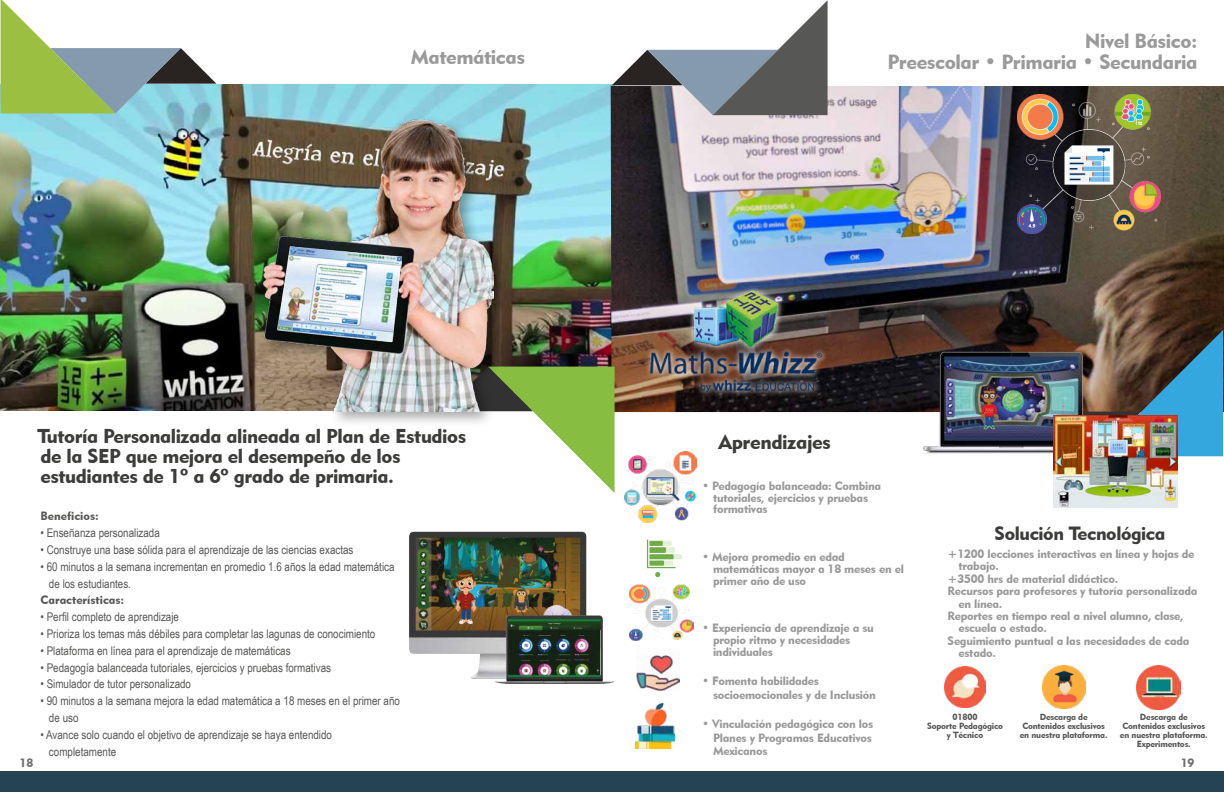
<style>
.page{position:relative;width:1224px;height:792px;background:#fff}
.page>*{position:absolute;margin:0;border:0;box-sizing:border-box;transform-origin:0 0}
.t1{font:20.5px/20.5px "Geometric 415 BT Black A";letter-spacing:-.02em;color:#9b9a9a;text-align:right}
.t2{font:20.5px "Geometric 415 BT Black A";letter-spacing:-.02em;color:#3c3c3b}
.t3{font:20px/20px "Geometric 415 BT Black A";letter-spacing:-.02em;color:#3c3c3b}
.t4{font:19.1px "Geometric 415 BT Black A";letter-spacing:-.02em;color:#3c3c3b}
.t5{font:12px/11.7px "Geometric 415 BT Black A";letter-spacing:-.02em;color:#9b9a9a}
.t6{font:12px/16.8px "Arial Narrow";color:#575756}
.t7{font:12px "Geometric 415 BT Black A";color:#575756}
.t8{font:12px "Geometric 415 BT Black A";color:#6f6f6e}
.t9{font:8.9px/8.9px "Geometric 415 BT Black A";letter-spacing:-.02em;color:#575756;text-align:center}
</style>
<div class="page">
<img style="left:0;top:85px;width:612px;height:326px">
<img style="left:944px;top:667px;width:42px;height:41px">
<img style="left:1042px;top:665px;width:43px;height:44px">
<img style="left:1137px;top:665px;width:44px;height:44px">
<div style="left:0;top:771px;width:612px;height:21px;background:#264354"></div>
<div style="left:608px;top:771px;width:616px;height:21px;background:#264354"></div>
<svg style="left:1px;top:0;width:206px;height:113px"></svg>
<img style="left:611px;top:86px;width:613px;height:326px">
<svg style="left:612px;top:0;width:216px;height:115px"></svg>
<svg style="left:1052px;top:330px;width:171px;height:126px;background:#4c6c7a"></svg>
<svg style="left:553px;top:367px;width:62px;height:126px"></svg>
<img style="left:409px;top:531px;width:205px;height:153px">
<img style="left:195px;top:74px;width:402px;height:358px">
<img style="left:264px;top:120px;width:229px;height:291px">
<img style="left:278px;top:246px;width:123px;height:96px">
<img style="left:642px;top:282px;width:188px;height:119px">
<img style="left:642px;top:291px;width:189px;height:102px">
<img style="left:636px;top:703px;width:38px;height:45px">
<img style="left:637px;top:655px;width:42px;height:36px">
<img style="left:625px;top:452px;width:71px;height:70px">
<svg style="left:647px;top:540px;width:35px;height:37px"></svg>
<img style="left:630px;top:584px;width:63px;height:57px">
<img style="left:921px;top:348px;width:181px;height:114px">
<img style="left:1054px;top:416px;width:123px;height:92px">
<img style="left:1018px;top:93px;width:142px;height:142px">
<h1 class="t1" style="left:411px;top:47px;width:116px">Matemáticas</h1>
<h1 class="t1" style="left:888px;top:30px;width:312px">Nivel Básico:<br>Preescolar • Primaria • Secundaria</h1>
<h2 class="t3" style="left:38px;top:426px;width:430px">Tutoría Personalizada alineada al Plan de Estudios de la SEP que mejora el desempeño de los estudiantes de 1º a 6º grado de primaria.</h2>
<p class="t7" style="left:41px;top:509px;width:60px">Beneficios:</p>
<p class="t6" style="left:41px;top:524px;width:121px">• Enseñanza personalizada</p>
<p class="t6" style="left:41px;top:541px;width:315px">• Construye una base sólida para el aprendizaje de las ciencias exactas</p>
<p class="t6" style="left:49px;top:558px;width:347px;text-indent:-8px">• 60 minutos a la semana incrementan en promedio 1.6 años la edad matemática de los estudiantes.</p>
<p class="t7" style="left:41px;top:593px;width:85px">Características:</p>
<p class="t6" style="left:41px;top:608px;width:140px">• Perfil completo de aprendizaje</p>
<p class="t6" style="left:41px;top:625px;width:336px">• Prioriza los temas más débiles para completar las lagunas de conocimiento</p>
<p class="t6" style="left:41px;top:642px;width:252px">• Plataforma en línea para el aprendizaje de matemáticas</p>
<p class="t6" style="left:41px;top:659px;width:292px">• Pedagogía balanceada tutoriales, ejercicios y pruebas formativas</p>
<p class="t6" style="left:41px;top:675px;width:152px">• Simulador de tutor personalizado</p>
<p class="t6" style="left:49px;top:692px;width:353px;text-indent:-8px">• 90 minutos a la semana mejora la edad matemática a 18 meses en el primer año de uso</p>
<p class="t6" style="left:49px;top:726px;width:285px;text-indent:-8px">• Avance solo cuando el objetivo de aprendizaje se haya entendido completamente</p>
<h1 class="t2" style="left:719px;top:429px;width:114px">Aprendizajes</h1>
<p class="t5" style="left:713px;top:480px;width:170px;text-indent:-11px">• Pedagogía balanceada: Combina tutoriales, ejercicios y pruebas formativas</p>
<p class="t5" style="left:713px;top:551px;width:192px;text-indent:-11px">• Mejora promedio en edad matemáticas mayor a 18 meses en el primer año de uso</p>
<p class="t5" style="left:713px;top:622px;width:162px;text-indent:-11px">• Experiencia de aprendizaje a su propio ritmo y necesidades individuales</p>
<p class="t5" style="left:713px;top:674px;width:164px;line-height:13.7px;text-indent:-11px">• Fomenta habilidades socioemocionales y de Inclusión</p>
<p class="t5" style="left:713px;top:717px;width:162px;line-height:13.7px;text-align:justify;text-indent:-11px">• Vinculación pedagógica con los Planes y Programas Educativos Mexicanos</p>
<h3 class="t4" style="left:995px;top:522px;width:172px">Solución Tecnológica</h3>
<p class="t5" style="left:948px;top:548px;width:248px">+1200 lecciones interactivas en línea y hojas de</p>
<p class="t5" style="left:958px;top:560px;width:42px">trabajo.</p>
<p class="t5" style="left:948px;top:573px;width:172px">+3500 hrs de material didáctico.</p>
<p class="t5" style="left:948px;top:585px;width:251px">Recursos para profesores y tutoría personalizada</p>
<p class="t5" style="left:958px;top:597px;width:45px">en línea.</p>
<p class="t5" style="left:948px;top:610px;width:238px">Reportes en tiempo real a nivel alumno, clase,</p>
<p class="t5" style="left:958px;top:622px;width:90px">escuela o estado.</p>
<p class="t5" style="left:948px;top:634px;width:243px">Seguimiento puntual a las necesidades de cada</p>
<p class="t5" style="left:958px;top:647px;width:39px">estado.</p>
<p class="t9" style="left:927px;top:712px;width:78px">01800<br>Soporte Pedagógico y Técnico</p>
<p class="t9" style="left:1120px;top:712px;width:89px">Descarga de<br>Contenidos exclusivos en nuestra plataforma.<br>Experimentos.</p>
<p class="t9" style="left:1020px;top:712px;width:89px">Descarga de<br>Contenidos exclusivos en nuestra plataforma.</p>
<p class="t8" style="left:20px;top:755px;width:15px">18</p>
<p class="t8" style="left:1181px;top:755px;width:15px">19</p>
</div>
